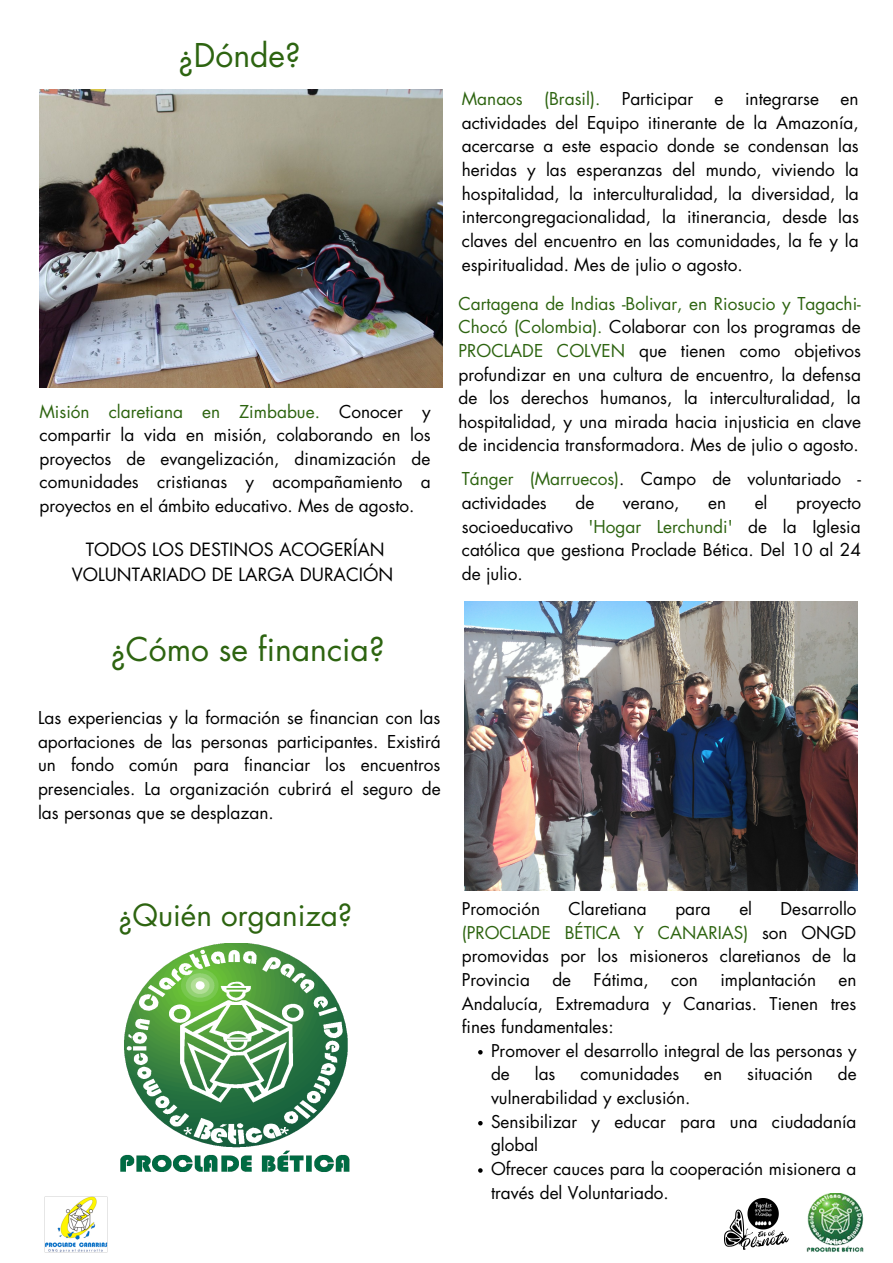
<style>
.page{position:relative;width:893px;height:1263px;background:#fff}
.page>*{position:absolute;margin:0;border:0;box-sizing:border-box;transform-origin:0 0}
.t1{font:31.88px "Futura Std";color:#2d6410}
.t2{font:29.62px "Futura Std";color:#2d6410}
.t3{font:17.77px/24.8px "Futura Std";color:#000;text-align:center}
.t4{font:17.25px/23.6px "Futura Std";color:#000;text-align:justify}
.t5{font:17.17px/23.6px "Futura Std";color:#000}
.s1{color:#2d6410}
</style>
<div class="page">
<img style="left:120px;top:944px;width:230px;height:228px">
<img style="left:724px;top:1199px;width:64px;height:50px">
<img style="left:806px;top:1193px;width:58px;height:59px">
<img style="left:40px;top:90px;width:402px;height:297px">
<img style="left:464px;top:601px;width:393px;height:289px">
<svg style="left:478px;top:1050px;width:4px;height:4px"></svg>
<svg style="left:478px;top:1121px;width:4px;height:4px"></svg>
<svg style="left:478px;top:1168px;width:4px;height:5px"></svg>
<img style="left:45px;top:1196px;width:63px;height:56px">
<p class="t1" style="left:178px;top:41px;width:124px">¿Dónde?</p>
<p class="t4" style="left:40px;top:400px;width:393px"><span class="s1">Misión claretiana en Zimbabue.</span> Conocer y compartir la vida en misión, colaborando en los proyectos de evangelización, dinamización de comunidades cristianas y acompañamiento a proyectos en el ámbito educativo. Mes de agosto.</p>
<p class="t3" style="left:72px;top:538px;width:323px">TODOS LOS DESTINOS ACOGERÍAN<br>VOLUNTARIADO DE LARGA DURACIÓN</p>
<p class="t4" style="left:462px;top:88px;width:399px"><span class="s1">Manaos (Brasil).</span> Participar e integrarse en actividades del Equipo itinerante de la Amazonía, acercarse a este espacio donde se condensan las heridas y las esperanzas del mundo, viviendo la hospitalidad, la interculturalidad, la diversidad, la intercongregacionalidad, la itinerancia, desde las claves del encuentro en las comunidades, la fe y la espiritualidad. Mes de julio o agosto.</p>
<p class="t4" style="left:458px;top:292px;width:404px"><span class="s1">Cartagena de Indias -Bolivar, en Riosucio y Tagachi-Chocó (Colombia).</span> Colaborar con los programas de <span class="s1">PROCLADE COLVEN</span> que tienen como objetivos profundizar en una cultura de encuentro, la defensa de los derechos humanos, la interculturalidad, la hospitalidad, y una mirada hacia injusticia en clave de incidencia transformadora. Mes de julio o agosto.</p>
<p class="t4" style="left:462px;top:468px;width:401px"><span class="s1">Tánger (Marruecos)</span>. Campo de voluntariado - actividades</p>
<p class="t4" style="left:575px;top:492px;width:20px">de</p>
<p class="t4" style="left:623px;top:492px;width:58px">verano,</p>
<p class="t4" style="left:708px;top:492px;width:20px">en</p>
<p class="t4" style="left:754px;top:492px;width:14px">el</p>
<p class="t4" style="left:462px;top:492px;width:401px;text-indent:334px">proyecto socioeducativo <span class="s1">'Hogar Lerchundi'</span> de la Iglesia católica que gestiona Proclade Bética. Del 10 al 24 de julio.</p>
<p class="t1" style="left:110px;top:635px;width:276px">¿Cómo se financia?</p>
<p class="t4" style="left:38px;top:706px;width:404px">Las experiencias y la formación se financian con las aportaciones de las personas participantes. Existirá un fondo común para financiar los encuentros presenciales. La organización cubrirá el seguro de las personas que se desplazan.</p>
<p class="t2" style="left:118px;top:902px;width:236px">¿Quién organiza?</p>
<p class="t5" style="left:462px;top:897px;width:396px;text-align:justify;text-indent:319px">Desarrollo <span class="s1">(PROCLADE BÉTICA Y CANARIAS)</span> son ONGD promovidas por los misioneros claretianos de la Provincia</p>
<p class="t5" style="left:462px;top:897px;width:80px">Promoción</p>
<p class="t5" style="left:568px;top:897px;width:80px">Claretiana</p>
<p class="t5" style="left:675px;top:897px;width:37px">para</p>
<p class="t5" style="left:739px;top:897px;width:14px">el</p>
<p class="t5" style="left:552px;top:968px;width:20px">de</p>
<p class="t5" style="left:593px;top:968px;width:57px">Fátima,</p>
<p class="t5" style="left:671px;top:968px;width:28px">con</p>
<p class="t5" style="left:720px;top:968px;width:97px">implantación</p>
<p class="t5" style="left:462px;top:968px;width:396px;text-align:justify;text-indent:377px">en Andalucía, Extremadura y Canarias. Tienen tres fines fundamentales:</p>
<p class="t5" style="left:491px;top:1039px;width:367px">Promover el desarrollo integral de las personas y de</p>
<p class="t5" style="left:535px;top:1063px;width:22px">las</p>
<p class="t5" style="left:580px;top:1063px;width:100px">comunidades</p>
<p class="t5" style="left:704px;top:1063px;width:19px">en</p>
<p class="t5" style="left:747px;top:1063px;width:67px">situación</p>
<p class="t5" style="left:838px;top:1063px;width:20px">de</p>
<p class="t5" style="left:491px;top:1087px;width:201px">vulnerabilidad y exclusión.</p>
<p class="t5" style="left:491px;top:1110px;width:367px">Sensibilizar y educar para una ciudadanía global</p>
<p class="t5" style="left:491px;top:1157px;width:367px">Ofrecer cauces para la cooperación misionera a través del Voluntariado.</p>
</div>
